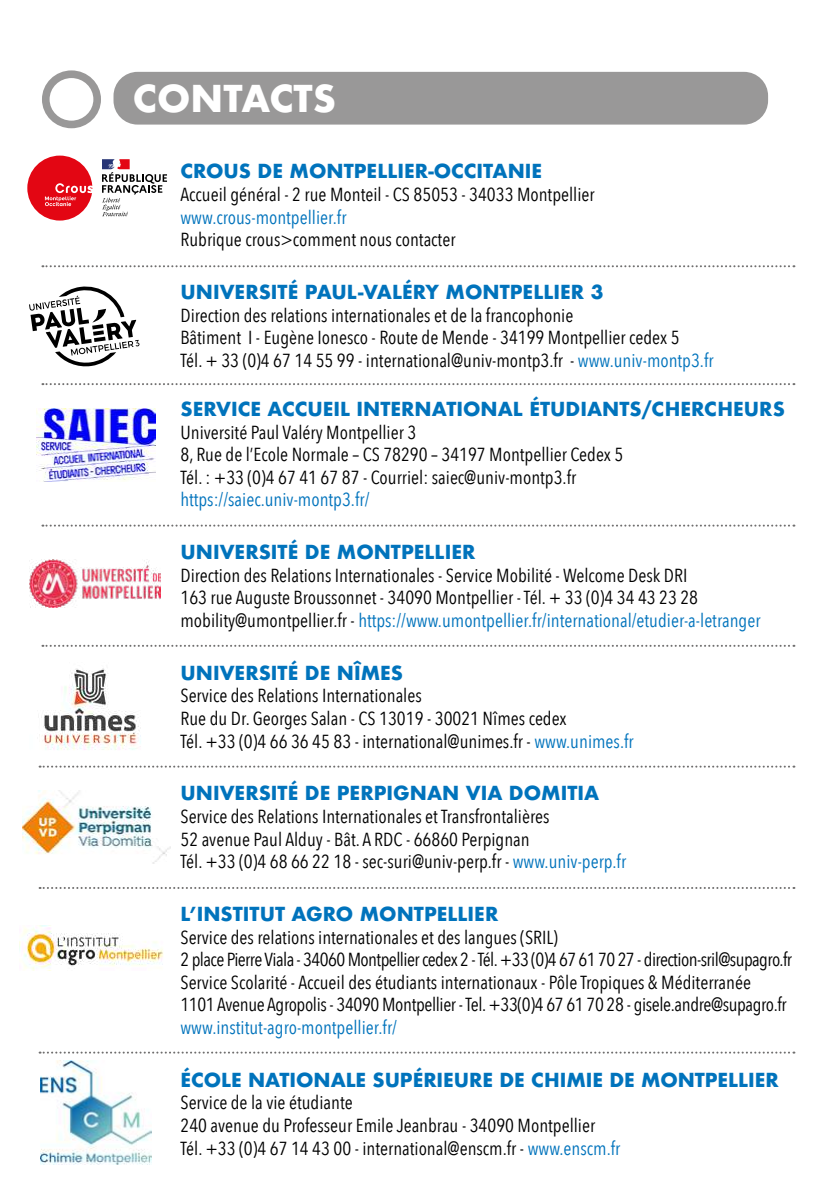
<style>
.page{position:relative;width:840px;height:1191px;background:#fff}
.page>*{position:absolute;margin:0;border:0;box-sizing:border-box;transform-origin:0 0}
.t1{font:700 36px "Futura";color:#fff}
.t2{font:18.8px/22.6px "Avenir Next Condensed";color:#000}
.t3{font:18.8px/22.6px "Avenir Next Condensed";letter-spacing:-.02em;color:#000}
.t4{font:700 18.8px "Futura";color:#0073bc}
.t5{font:18.8px "Avenir Next Condensed";color:#0073bc}
.s1{color:#0073bc}
</style>
<div class="page">
<div style="left:113px;top:72px;width:654px;height:53px;background:#999898;border-radius:24px"></div>
<div style="left:42px;top:70px;width:59px;height:58px;border:8px solid #999898;border-radius:50%"></div>
<svg style="left:42px;top:265px;width:752px;height:2px"></svg>
<svg style="left:42px;top:383px;width:752px;height:2px"></svg>
<svg style="left:42px;top:524px;width:752px;height:2px"></svg>
<svg style="left:42px;top:645px;width:752px;height:2px"></svg>
<svg style="left:40px;top:765px;width:754px;height:2px"></svg>
<svg style="left:40px;top:887px;width:754px;height:2px"></svg>
<svg style="left:40px;top:1051px;width:754px;height:2px"></svg>
<img style="left:39px;top:668px;width:102px;height:82px">
<img style="left:22px;top:790px;width:148px;height:74px">
<svg style="left:27px;top:156px;width:65px;height:64px"></svg>
<svg style="left:29px;top:286px;width:110px;height:80px"></svg>
<img style="left:37px;top:408px;width:119px;height:73px">
<img style="left:29px;top:560px;width:131px;height:47px">
<img style="left:19px;top:925px;width:144px;height:45px">
<img style="left:40px;top:1060px;width:111px;height:104px">
<svg style="left:102px;top:159px;width:65px;height:57px"></svg>
<h1 class="t1" style="left:133px;top:73px;width:204px">CONTACTS</h1>
<p class="t4" style="left:180px;top:158px;width:363px">CROUS DE MONTPELLIER-OCCITANIE</p>
<p class="t2" style="left:180px;top:182px;width:415px">Accueil général - 2 rue Monteil - CS 85053 - 34033 Montpellier</p>
<p class="t5" style="left:180px;top:201px;width:167px">www.crous-montpellier.fr</p>
<p class="t2" style="left:180px;top:227px;width:276px">Rubrique crous&gt;comment nous contacter</p>
<p class="t4" style="left:180px;top:278px;width:424px">UNIVERSITÉ PAUL-VALÉRY MONTPELLIER 3</p>
<p class="t2" style="left:180px;top:303px;width:534px">Direction des relations internationales et de la francophonie<br>Bâtiment I - Eugène Ionesco - Route de Mende - 34199 Montpellier cedex 5<br>Tél. + 33 (0)4 67 14 55 99 - international@univ-montp3.fr - <span class="s1">www.univ-montp3.fr</span></p>
<p class="t4" style="left:180px;top:395px;width:605px">SERVICE ACCUEIL INTERNATIONAL ÉTUDIANTS/CHERCHEURS</p>
<p class="t2" style="left:180px;top:420px;width:444px">Université Paul Valéry Montpellier 3<br>8, Rue de l’Ecole Normale – CS 78290 – 34197 Montpellier Cedex 5<br>Tél. : +33 (0)4 67 41 67 87 - Courriel: saiec@univ-montp3.fr</p>
<p class="t5" style="left:180px;top:484px;width:190px">https://saiec.univ-montp3.fr/</p>
<p class="t4" style="left:180px;top:538px;width:296px">UNIVERSITÉ DE MONTPELLIER</p>
<p class="t2" style="left:180px;top:563px;width:581px">Direction des Relations Internationales - Service Mobilité - Welcome Desk DRI<br>163 rue Auguste Broussonnet - 34090 Montpellier - Tél. + 33 (0)4 34 43 23 28 mobility@umontpellier.fr - <span class="s1">https://www.umontpellier.fr/international/etudier-a-letranger</span></p>
<p class="t4" style="left:180px;top:659px;width:224px">UNIVERSITÉ DE NÎMES</p>
<p class="t2" style="left:180px;top:683px;width:454px">Service des Relations Internationales<br>Rue du Dr. Georges Salan - CS 13019 - 30021 Nîmes cedex<br>Tél. +33 (0)4 66 36 45 83 - international@unimes.fr - <span class="s1">www.unimes.fr</span></p>
<p class="t4" style="left:180px;top:779px;width:420px">UNIVERSITÉ DE PERPIGNAN VIA DOMITIA</p>
<p class="t2" style="left:180px;top:804px;width:447px">Service des Relations Internationales et Transfrontalières<br>52 avenue Paul Alduy - Bât. A RDC - 66860 Perpignan<br>Tél. +33 (0)4 68 66 22 18 - sec-suri@univ-perp.fr - <span class="s1">www.univ-perp.fr</span></p>
<p class="t4" style="left:180px;top:900px;width:319px">L’INSTITUT AGRO MONTPELLIER</p>
<p class="t3" style="left:180px;top:925px;width:612px">Service des relations internationales et des langues (SRIL)<br>2 place Pierre Viala - 34060 Montpellier cedex 2 - Tél. +33 (0)4 67 61 70 27 - direction-sril@supagro.fr Service Scolarité - Accueil des étudiants internationaux - Pôle Tropiques &amp; Méditerranée<br>1101 Avenue Agropolis - 34090 Montpellier - Tel. +33(0)4 67 61 70 28 - gisele.andre@supagro.fr</p>
<p class="t5" style="left:180px;top:1011px;width:218px">www.institut-agro-montpellier.fr/</p>
<p class="t4" style="left:180px;top:1066px;width:599px">ÉCOLE NATIONALE SUPÉRIEURE DE CHIMIE DE MONTPELLIER</p>
<p class="t2" style="left:180px;top:1090px;width:441px">Service de la vie étudiante<br>240 avenue du Professeur Emile Jeanbrau - 34090 Montpellier<br>Tél. +33 (0)4 67 14 43 00 - international@enscm.fr - <span class="s1">www.enscm.fr</span></p>
</div>
